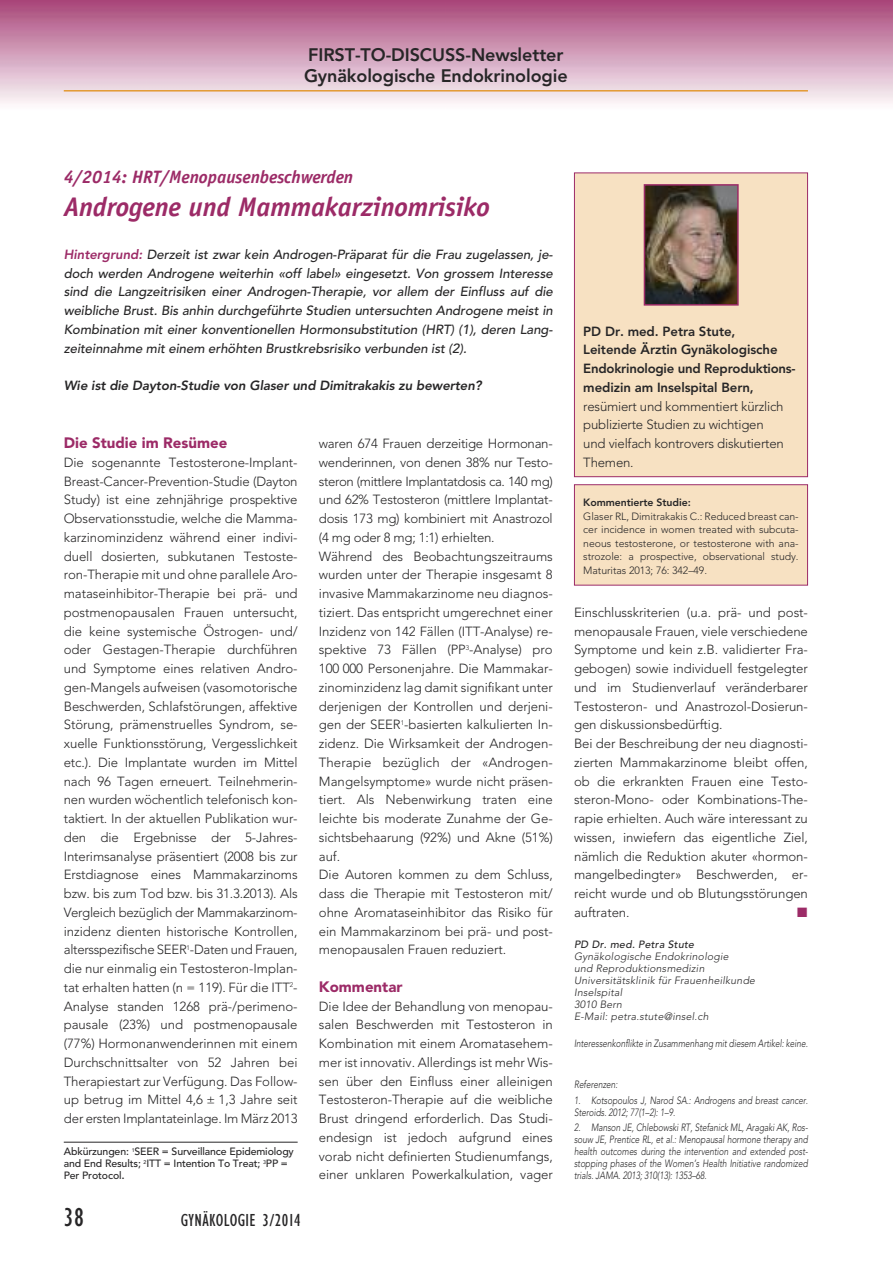
<style>
.page{position:relative;width:893px;height:1263px;background:#fff}
.page>*{position:absolute;margin:0;border:0;box-sizing:border-box;transform-origin:0 0}
.t1{font:italic 700 27px "Officina Sans";letter-spacing:-.005em;color:#9c2b67}
.t2{font:condensed 27px "Gill Sans";color:#272627}
.t3{font:800 18px/21px "Avenir";letter-spacing:-.005em;color:#272627}
.t4{font:italic 700 18px "Officina Sans";letter-spacing:-.005em;color:#9c2b67}
.t5{font:condensed 18px "Gill Sans";letter-spacing:.02em;color:#272627}
.t6{font:900 15px "Avenir";color:#9c2b67}
.t7{font:13.5px "Zapf Dingbats";color:#9c2b67}
.t8{font:300 13.2px/18.8px "Avenir";letter-spacing:-.005em;color:#272627}
.t9{font:italic 500 13.2px/18.8px "Avenir";letter-spacing:-.005em;color:#272627;text-align:justify}
.t10{font:800 13.2px/18.8px "Avenir";letter-spacing:-.005em;color:#272627}
.t11{font:italic 800 13.2px "Avenir";letter-spacing:-.005em;color:#272627}
.t12{font:italic 300 10.5px/12px "Avenir";letter-spacing:-.005em;color:#272627;scale:.8 1}
.t13{font:300 10.5px/13.5px "Avenir";letter-spacing:-.005em;color:#272627;text-align:justify}
.t14{font:italic 300 10.5px/12px "Avenir";letter-spacing:.02em;color:#272627}
.t15{font:500 10.5px/12px "Avenir";letter-spacing:-.01em;color:#272627}
.t16{font:italic 500 10.5px "Avenir";letter-spacing:.02em;color:#272627}
.t17{font:800 10.5px "Avenir";letter-spacing:-.005em;color:#272627}
.s1{font-weight:800;color:#9c2b67}
.s2{font-size:12px}
</style>
<div class="page">
<div style="left:575px;top:173px;width:232px;height:303px;background:#f7e1c2"></div>
<div style="left:574px;top:173px;width:234px;height:304px;border:1px solid #9c2b67"></div>
<img style="left:0;top:0;width:893px;height:103px">
<hr style="left:64px;top:90px;width:744px;height:2px;background:#e39a33">
<img style="left:647px;top:187px;width:89px;height:116px">
<div style="left:644px;top:184px;width:95px;height:122px;border:2px solid #9c2b67"></div>
<div style="left:575px;top:485px;width:232px;height:100px;background:#f7e1c2"></div>
<div style="left:574px;top:484px;width:234px;height:101px;border:1px solid #9c2b67"></div>
<hr style="left:64px;top:1142px;width:234px;height:1px;background:#272627">
<h2 class="t3" style="left:304px;top:43px;width:265px">FIRST-TO-DISCUSS-Newsletter<br>Gynäkologische Endokrinologie</h2>
<h2 class="t4" style="left:64px;top:170px;width:291px">4/2014: HRT/Menopausenbeschwerden</h2>
<h1 class="t1" style="left:64px;top:197px;width:428px">Androgene und Mammakarzinomrisiko</h1>
<p class="t9" style="left:64px;top:245px;width:490px"><span class="s1">Hintergrund:</span> Derzeit ist zwar kein Androgen-Präparat für die Frau zugelassen, je&shy;doch werden Androgene weiterhin «off label» eingesetzt. Von grossem Interesse sind die Langzeitrisiken einer Androgen-Therapie, vor allem der Einfluss auf die weibliche Brust. Bis anhin durchgeführte Studien untersuchten Androgene meist in Kombination mit einer konventionellen Hormonsubstitution (HRT) (1), deren Lang&shy;zeiteinnahme mit einem erhöhten Brustkrebsrisiko verbunden ist (2).</p>
<p class="t11" style="left:64px;top:378px;width:419px">Wie ist die Dayton-Studie von Glaser und Dimitrakakis zu bewerten?</p>
<p class="t6" style="left:64px;top:430px;width:165px">Die Studie im Resümee</p>
<p class="t8" style="left:64px;top:453px;width:235px;text-align:justify">Die sogenannte Testosterone-Implant-Breast-Cancer-Prevention-Studie (Dayton Study) ist eine zehnjährige prospektive Observationsstudie, welche die Mamma&shy;karzinominzidenz während einer indivi&shy;duell dosierten, subkutanen Testoste&shy;ron-Therapie mit und ohne parallele Aro&shy;mataseinhibitor-Therapie bei prä- und postmenopausalen Frauen untersucht, die keine systemische Östrogen- und/ oder Gestagen-Therapie durchführen und Symptome eines relativen Andro&shy;gen-Mangels aufweisen (vasomotorische Beschwerden, Schlafstörungen, affektive Störung, prämenstruelles Syndrom, se&shy;xuelle Funktionsstörung, Vergesslichkeit etc.). Die Implantate wurden im Mittel nach 96 Tagen erneuert. Teilnehmerin&shy;nen wurden wöchentlich telefonisch kon&shy;taktiert. In der aktuellen Publikation wur&shy;den die Ergebnisse der 5-Jahres-Interimsanalyse präsentiert (2008 bis zur Erstdiagnose eines Mammakarzinoms bzw. bis zum Tod bzw. bis 31.3.2013). Als Vergleich bezüglich der Mammakarzinom&shy;inzidenz dienten historische Kontrollen, altersspezifische SEER<sup>1</sup>-Daten und Frauen, die nur einmalig ein Testosteron-Implan&shy;tat erhalten hatten (n = 119). Für die ITT<sup>2</sup>- Analyse standen 1268 prä-/perimeno&shy;pausale (23%) und postmenopausale (77%) Hormonanwenderinnen mit einem Durchschnittsalter von 52 Jahren bei Therapiestart zur Verfügung. Das Follow&shy;up betrug im Mittel 4,6 ± 1,3 Jahre seit der ersten Implantateinlage. Im März 2013</p>
<p class="t15" style="left:64px;top:1145px;width:232px">Abkürzungen: <sup>1</sup>SEER = Surveillance Epidemiology and End Results; <sup>2</sup>ITT = Intention To Treat; <sup>3</sup>PP =<br>Per Protocol<span class="s2">.</span></p>
<h1 class="t2" style="left:64px;top:1207px;width:22px">38</h1>
<h2 class="t5" style="left:181px;top:1213px;width:122px">GYNÄKOLOGIE 3/2014</h2>
<p class="t8" style="left:319px;top:434px;width:235px">waren 674 Frauen derzeitige Hormonan&shy;wenderinnen, von denen 38% nur Testo&shy;steron (mittlere Implantatdosis ca. 140 mg) und 62% Testosteron (mittlere Implantat&shy;dosis 173 mg) kombiniert mit Anastrozol (4 mg oder 8 mg; 1:1) erhielten.<br>Während des Beobachtungszeitraums wurden unter der Therapie insgesamt 8 invasive Mammakarzinome neu diagnos&shy;tiziert. Das entspricht umgerechnet einer Inzidenz von 142 Fällen (ITT-Analyse) re&shy;spektive 73 Fällen (PP<sup>3</sup>-Analyse) pro 100 000 Personenjahre. Die Mammakar&shy;zinominzidenz lag damit signifikant unter derjenigen der Kontrollen und derjeni&shy;gen der SEER<sup>1</sup>-basierten kalkulierten In&shy;zidenz. Die Wirksamkeit der Androgen-Therapie bezüglich der «Androgen-Mangelsymptome» wurde nicht präsen&shy;tiert. Als Nebenwirkung traten eine leichte bis moderate Zunahme der Ge&shy;sichtsbehaarung (92%) und Akne (51%) auf.<br>Die Autoren kommen zu dem Schluss, dass die Therapie mit Testosteron mit/ ohne Aromataseinhibitor das Risiko für ein Mammakarzinom bei prä- und post&shy;menopausalen Frauen reduziert.</p>
<p class="t6" style="left:319px;top:974px;width:85px">Kommentar</p>
<p class="t8" style="left:319px;top:997px;width:235px;text-align:justify">Die Idee der Behandlung von menopau&shy;salen Beschwerden mit Testosteron in Kombination mit einem Aromatasehem&shy;mer ist innovativ. Allerdings ist mehr Wis&shy;sen über den Einfluss einer alleinigen Testosteron-Therapie auf die weibliche Brust dringend erforderlich. Das Studi&shy;endesign ist jedoch aufgrund eines vorab nicht definierten Studienumfangs, einer unklaren Powerkalkulation, vager</p>
<p class="t10" style="left:583px;top:321px;width:214px">PD Dr. med. Petra Stute,<br>Leitende Ärztin Gynäkologische<br>Endokrinologie und Reproduktions&shy;medizin am Inselspital Bern,</p>
<p class="t8" style="left:583px;top:397px;width:202px">resümiert und kommentiert kürzlich publizierte Studien zu wichtigen und vielfach kontrovers diskutierten<br>Themen.</p>
<p class="t17" style="left:583px;top:493px;width:109px">Kommentierte Studie:</p>
<p class="t13" style="left:583px;top:509px;width:217px">Glaser RL, Dimitrakakis C.: Reduced breast can&shy;cer incidence in women treated with subcuta&shy;neous testosterone, or testosterone with ana&shy;strozole: a prospective, observational study.<br>Maturitas 2013; 76: 342–49.</p>
<p class="t8" style="left:574px;top:603px;width:235px">Einschlusskriterien (u.a. prä- und post&shy;menopausale Frauen, viele verschiedene Symptome und kein z.B. validierter Fra&shy;gebogen) sowie individuell festgelegter und im Studienverlauf veränderbarer Testosteron- und Anastrozol-Dosierun&shy;gen diskussionsbedürftig.<br>Bei der Beschreibung der neu diagnosti&shy;zierten Mammakarzinome bleibt offen, ob die erkrankten Frauen eine Testo&shy;steron-Mono- oder Kombinations-The&shy;rapie erhielten. Auch wäre interessant zu wissen, inwiefern das eigentliche Ziel, nämlich die Reduktion akuter «hormon&shy;mangelbedingter» Beschwerden, er&shy;reicht wurde und ob Blutungsstörungen auftraten.</p>
<p class="t7" style="left:797px;top:904px;width:12px">■</p>
<p class="t16" style="left:574px;top:938px;width:122px">PD Dr. med. Petra Stute</p>
<p class="t14" style="left:574px;top:950px;width:183px">Gynäkologische Endokrinologie<br>und Reproduktionsmedizin<br>Universitätsklinik für Frauenheilkunde<br>Inselspital<br>3010 Bern<br>E-Mail: petra.stute@insel.ch</p>
<p class="t12" style="left:574px;top:1037px;width:294px">Interessenkonflikte in Zusammenhang mit diesem Artikel: keine.</p>
<p class="t12" style="left:574px;top:1079px;width:56px">Referenzen:</p>
<p class="t12" style="left:574px;top:1094px;width:294px">1. Kotsopoulos J, Narod SA.: Androgens and breast cancer.<br>Steroids. 2012; 77(1–2): 1–9.</p>
<p class="t12" style="left:574px;top:1121px;width:294px;text-align:justify">2. Manson JE, Chlebowski RT, Stefanick ML, Aragaki AK, Ros&shy;souw JE, Prentice RL, et al.: Menopausal hormone therapy and health outcomes during the intervention and extended post&shy;stopping phases of the Women’s Health Initiative randomized trials. JAMA. 2013; 310(13): 1353–68.</p>
</div>
